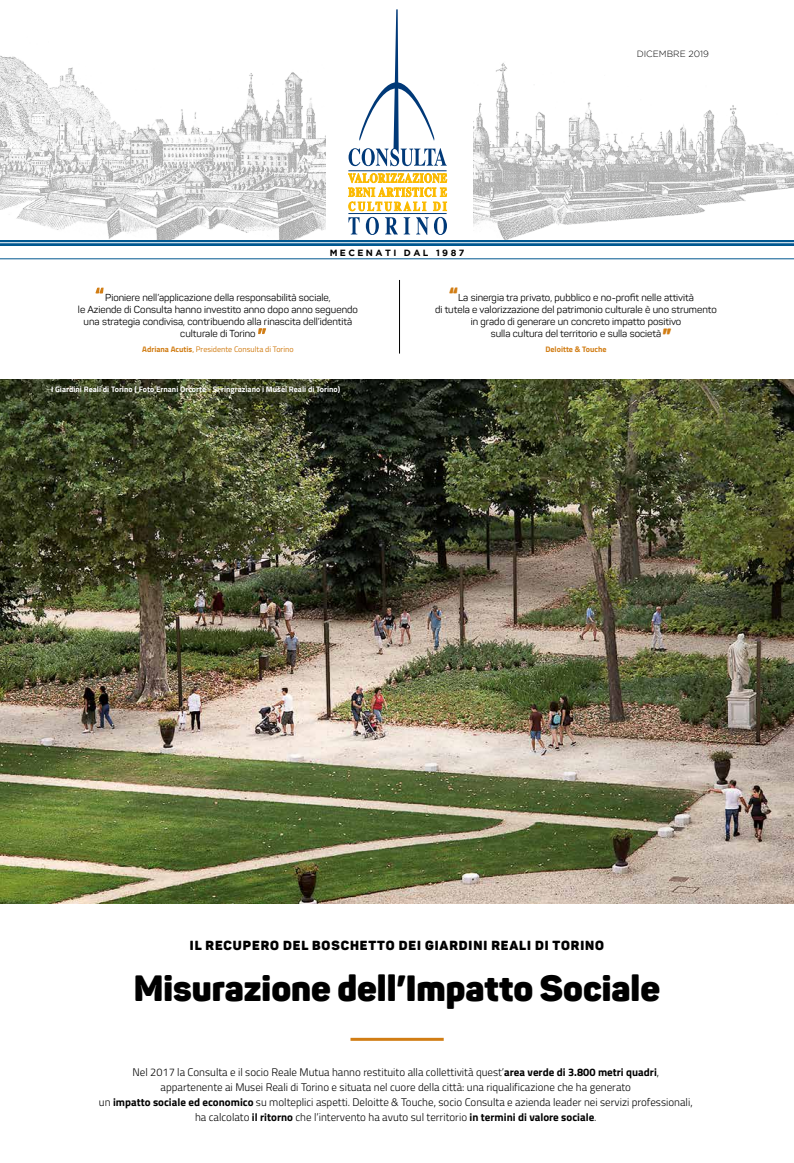
<style>
.page{position:relative;width:794px;height:1163px;background:#fff}
.page>*{position:absolute;margin:0;border:0;box-sizing:border-box;transform-origin:0 0}
.t1{font:900 36px "Panton";color:#000}
.t2{font:900 19px "Panton";color:#d17d14}
.t3{font:900 13px "Panton";letter-spacing:.07em;color:#000}
.t4{font:300 11px/15px "Titillium";color:#000;text-align:center}
.t5{font:10px/12px "Panton";color:#000;text-align:center}
.t6{font:700 9px "Gotham";letter-spacing:.27em;color:#000}
.t7{font:300 9px "Gotham";color:#000}
.t8{font:700 8px "Titillium";color:#fff}
.t9{font:8px "Titillium";color:#d17d14}
.t10{font:700 8px "Titillium";color:#d17d14}
.s1{font-weight:700}
</style>
<div class="page">
<img style="left:0;top:55px;width:794px;height:185px">
<hr style="left:0;top:258px;width:794px;height:1px;background:#005790">
<div style="left:326px;top:9px;width:147px;height:235px;background:#fff"></div>
<hr style="left:348px;top:170px;width:98px;height:1px;background:#003978">
<hr style="left:348px;top:213px;width:98px;height:1px;background:#003978">
<svg style="left:348px;top:217px;width:11px;height:17px"></svg>
<svg style="left:366px;top:217px;width:13px;height:18px"></svg>
<svg style="left:385px;top:217px;width:13px;height:17px"></svg>
<svg style="left:404px;top:217px;width:6px;height:17px"></svg>
<svg style="left:416px;top:217px;width:31px;height:18px"></svg>
<svg style="left:348px;top:173px;width:99px;height:38px"></svg>
<svg style="left:348px;top:9px;width:99px;height:157px"></svg>
<svg style="left:0;top:240px;width:794px;height:6px;background:#0c5e95"></svg>
<hr style="left:0;top:242px;width:794px;height:1px;background:#fff">
<img style="left:0;top:380px;width:794px;height:523px">
<svg style="left:95px;top:287px;width:9px;height:6px"></svg>
<svg style="left:258px;top:328px;width:8px;height:6px"></svg>
<hr style="left:399px;top:280px;width:1px;height:73px;background:#000">
<hr style="left:350px;top:1037px;width:94px;height:3px;background:#d17d14">
<p class="t7" style="left:636px;top:49px;width:74px">DICEMBRE 2019</p>
<p class="t6" style="left:330px;top:247px;width:136px">MECENATI DAL 1987</p>
<p class="t5" style="left:435px;top:291px;width:283px">La sinergia tra privato, pubblico e no-profit nelle attività<br>di tutela e valorizzazione del patrimonio culturale è uno strumento in grado di generare un concreto impatto positivo<br>sulla cultura del territorio e sulla società</p>
<h2 class="t2" style="left:449px;top:282px;width:10px">“</h2>
<p class="t5" style="left:78px;top:291px;width:281px">Pioniere nell’applicazione della responsabilità sociale,<br>le Aziende di Consulta hanno investito anno dopo anno seguendo una strategia condivisa, contribuendo alla rinascita dell’identità culturale di Torino</p>
<p class="t9" style="left:142px;top:343px;width:153px"><span class="s1">Adriana Acutis</span>, Presidente Consulta di Torino</p>
<p class="t10" style="left:545px;top:343px;width:63px">Deloitte &amp; Touche</p>
<h2 class="t2" style="left:662px;top:323px;width:10px">”</h2>
<p class="t8" style="left:51px;top:383px;width:291px">I Giardini Reali di Torino ( Foto Ernani Orcorte - Si ringraziano i Musei Reali di Torino)</p>
<p class="t3" style="left:190px;top:937px;width:416px">IL RECUPERO DEL BOSCHETTO DEI GIARDINI REALI DI TORINO</p>
<h1 class="t1" style="left:134px;top:964px;width:528px">Misurazione dell’Impatto Sociale</h1>
<p class="t4" style="left:99px;top:1063px;width:595px">Nel 2017 la Consulta e il socio Reale Mutua hanno restituito alla collettività quest’<span class="s1">area verde di 3.800 metri quadri</span>,<br>appartenente ai Musei Reali di Torino e situata nel cuore della città: una riqualificazione che ha generato<br>un <span class="s1">impatto sociale ed economico</span> su molteplici aspetti. Deloitte &amp; Touche, socio Consulta e azienda leader nei servizi professionali, ha calcolato <span class="s1">il ritorno</span> che l’intervento ha avuto sul territorio <span class="s1">in termini di valore sociale</span>.</p>
</div>
